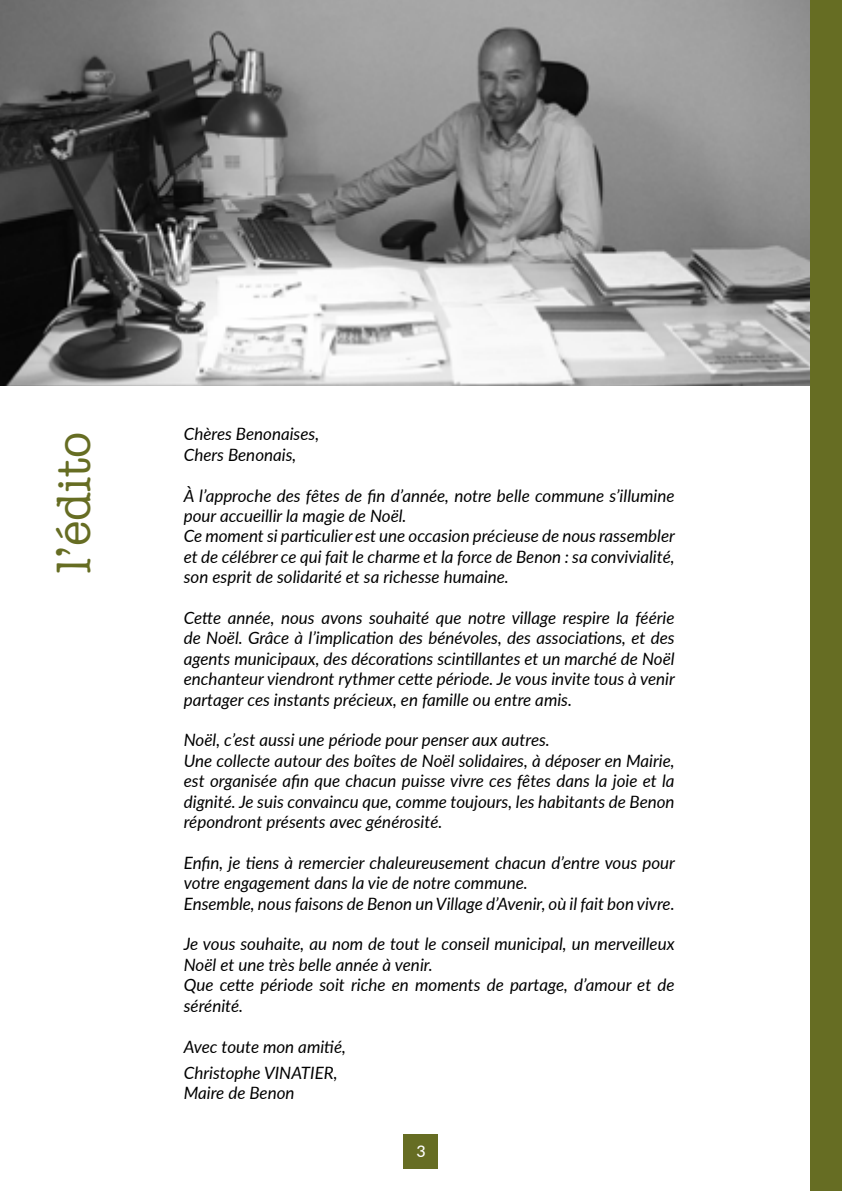
<style>
.page{position:relative;width:842px;height:1191px;background:#fff}
.page>*{position:absolute;margin:0;border:0;box-sizing:border-box;transform-origin:0 0}
.t1{font:48px "American Typewriter";color:#666d23}
.t2{font:italic 17px/20.4px "Lato";color:#000}
.t3{font:500 16px "Lato";color:#fff}
</style>
<div class="page">
<img style="left:0;top:0;width:811px;height:386px">
<div style="left:811px;top:0;width:31px;height:1191px;background:#666d23"></div>
<div style="left:404px;top:1134px;width:34px;height:34px;background:#666d23"></div>
<h1 class="t1" style="left:46px;top:573px;width:143px;rotate:-90deg">l’édito</h1>
<p class="t2" style="left:184px;top:423px;width:137px">Chères Benonaises,<br>Chers Benonais,</p>
<p class="t2" style="left:184px;top:484px;width:493px">À l’approche des fêtes de fin d’année, notre belle commune s’illumine pour accueillir la magie de Noël.<br>Ce moment si particulier est une occasion précieuse de nous rassembler et de célébrer ce qui fait le charme et la force de Benon : sa convivialité, son esprit de solidarité et sa richesse humaine.</p>
<p class="t2" style="left:184px;top:607px;width:493px;text-align:justify">Cette année, nous avons souhaité que notre village respire la féérie de Noël. Grâce à l’implication des bénévoles, des associations, et des agents municipaux, des décorations scintillantes et un marché de Noël enchanteur viendront rythmer cette période. Je vous invite tous à venir partager ces instants précieux, en famille ou entre amis.</p>
<p class="t2" style="left:184px;top:729px;width:492px">Noël, c’est aussi une période pour penser aux autres.<br>Une collecte autour des boîtes de Noël solidaires, à déposer en Mairie, est organisée afin que chacun puisse vivre ces fêtes dans la joie et la dignité. Je suis convaincu que, comme toujours, les habitants de Benon répondront présents avec générosité.</p>
<p class="t2" style="left:184px;top:851px;width:493px">Enfin, je tiens à remercier chaleureusement chacun d’entre vous pour votre engagement dans la vie de notre commune.<br>Ensemble, nous faisons de Benon un Village d’Avenir, où il fait bon vivre.</p>
<p class="t2" style="left:184px;top:933px;width:492px">Je vous souhaite, au nom de tout le conseil municipal, un merveilleux Noël et une très belle année à venir.<br>Que cette période soit riche en moments de partage, d’amour et de sérénité.</p>
<p class="t2" style="left:184px;top:1032px;width:164px;line-height:26px">Avec toute mon amitié,<br>Christophe VINATIER,</p>
<p class="t2" style="left:184px;top:1082px;width:112px">Maire de Benon</p>
<p class="t3" style="left:416px;top:1140px;width:11px">3</p>
</div>
